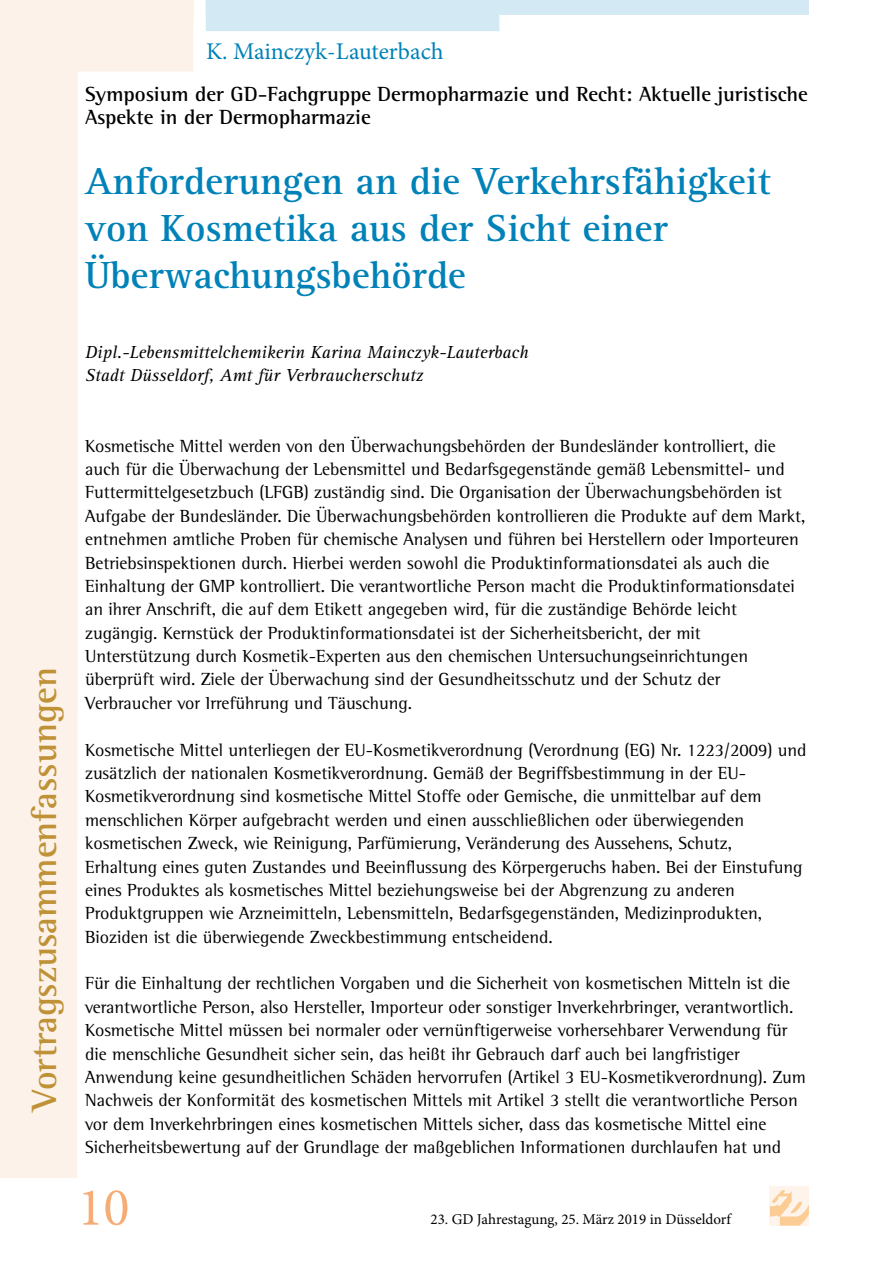
<style>
.page{position:relative;width:893px;height:1263px;background:#fff}
.page>*{position:absolute;margin:0;border:0;box-sizing:border-box;transform-origin:0 0}
.t1{font:54px "Minion Pro";color:#f5ac75}
.t2{font:700 39px/46.8px "Agfa Rotis Serif";color:#0082b8}
.t3{font:700 36px "Agfa Rotis Semi Serif";color:#bf9237}
.t4{font:24px "Minion Pro";color:#0082b8}
.t5{font:700 21px/23.4px "Agfa Rotis Semi Serif";color:#000}
.t6{font:18px/23.4px "Agfa Rotis Semi Serif";color:#000}
.t7{font:italic 18px/23.4px "Agfa Rotis Serif";color:#000}
.t8{font:15px "Minion Pro";color:#000}
</style>
<div class="page">
<div style="left:770px;top:1186px;width:39px;height:39px;background:#fef4eb"></div>
<svg style="left:770px;top:1190px;width:39px;height:35px"></svg>
<svg style="left:0;top:0;width:194px;height:1178px"></svg>
<div style="left:0;top:0;width:193px;height:17px;background:#fcf2ea"></div>
<svg style="left:206px;top:0;width:603px;height:31px"></svg>
<h3 class="t4" style="left:206px;top:35px;width:239px">K. Mainczyk-Lauterbach</h3>
<p class="t5" style="left:85px;top:82px;width:724px">Symposium der GD-Fachgruppe Dermopharmazie und Recht: Aktuelle juristische<br>Aspekte in der Dermopharmazie</p>
<h2 class="t2" style="left:85px;top:159px;width:687px">Anforderungen an die Verkehrsfähigkeit von Kosmetika aus der Sicht einer<br>Überwachungsbehörde</h2>
<p class="t7" style="left:85px;top:341px;width:445px">Dipl.-Lebensmittelchemikerin Karina Mainczyk-Lauterbach<br>Stadt Düsseldorf, Amt für Verbraucherschutz</p>
<h3 class="t3" style="left:23px;top:1111px;width:445px;rotate:-90deg">Vortragszusammenfassungen</h3>
<p class="t6" style="left:85px;top:434px;width:722px">Kosmetische Mittel werden von den Überwachungsbehörden der Bundesländer kontrolliert, die auch für die Überwachung der Lebensmittel und Bedarfsgegenstände gemäß Lebensmittel- und Futtermittelgesetzbuch (LFGB) zuständig sind. Die Organisation der Überwachungsbehörden ist Aufgabe der Bundesländer. Die Überwachungsbehörden kontrollieren die Produkte auf dem Markt, entnehmen amtliche Proben für chemische Analysen und führen bei Herstellern oder Importeuren Betriebsinspektionen durch. Hierbei werden sowohl die Produktinformationsdatei als auch die Einhaltung der GMP kontrolliert. Die verantwortliche Person macht die Produktinformationsdatei an ihrer Anschrift, die auf dem Etikett angegeben wird, für die zuständige Behörde leicht zugängig. Kernstück der Produktinformationsdatei ist der Sicherheitsbericht, der mit Unterstützung durch Kosmetik-Experten aus den chemischen Untersuchungseinrichtungen überprüft wird. Ziele der Überwachung sind der Gesundheitsschutz und der Schutz der Verbraucher vor Irreführung und Täuschung.</p>
<p class="t6" style="left:85px;top:738px;width:723px">Kosmetische Mittel unterliegen der EU-Kosmetikverordnung (Verordnung (EG) Nr. 1223/2009) und zusätzlich der nationalen Kosmetikverordnung. Gemäß der Begriffsbestimmung in der EU-Kosmetikverordnung sind kosmetische Mittel Stoffe oder Gemische, die unmittelbar auf dem menschlichen Körper aufgebracht werden und einen ausschließlichen oder überwiegenden kosmetischen Zweck, wie Reinigung, Parfümierung, Veränderung des Aussehens, Schutz, Erhaltung eines guten Zustandes und Beeinflussung des Körpergeruchs haben. Bei der Einstufung eines Produktes als kosmetisches Mittel beziehungsweise bei der Abgrenzung zu anderen Produktgruppen wie Arzneimitteln, Lebensmitteln, Bedarfsgegenständen, Medizinprodukten, Bioziden ist die überwiegende Zweckbestimmung entscheidend.</p>
<p class="t6" style="left:85px;top:972px;width:722px">Für die Einhaltung der rechtlichen Vorgaben und die Sicherheit von kosmetischen Mitteln ist die verantwortliche Person, also Hersteller, Importeur oder sonstiger Inverkehrbringer, verantwortlich.<br>Kosmetische Mittel müssen bei normaler oder vernünftigerweise vorhersehbarer Verwendung für die menschliche Gesundheit sicher sein, das heißt ihr Gebrauch darf auch bei langfristiger Anwendung keine gesundheitlichen Schäden hervorrufen (Artikel 3 EU-Kosmetikverordnung). Zum Nachweis der Konformität des kosmetischen Mittels mit Artikel 3 stellt die verantwortliche Person vor dem Inverkehrbringen eines kosmetischen Mittels sicher, dass das kosmetische Mittel eine Sicherheitsbewertung auf der Grundlage der maßgeblichen Informationen durchlaufen hat und</p>
<h1 class="t1" style="left:78px;top:1171px;width:53px">10</h1>
<p class="t8" style="left:431px;top:1209px;width:302px">23. GD Jahrestagung, 25. März 2019 in Düsseldorf</p>
</div>
